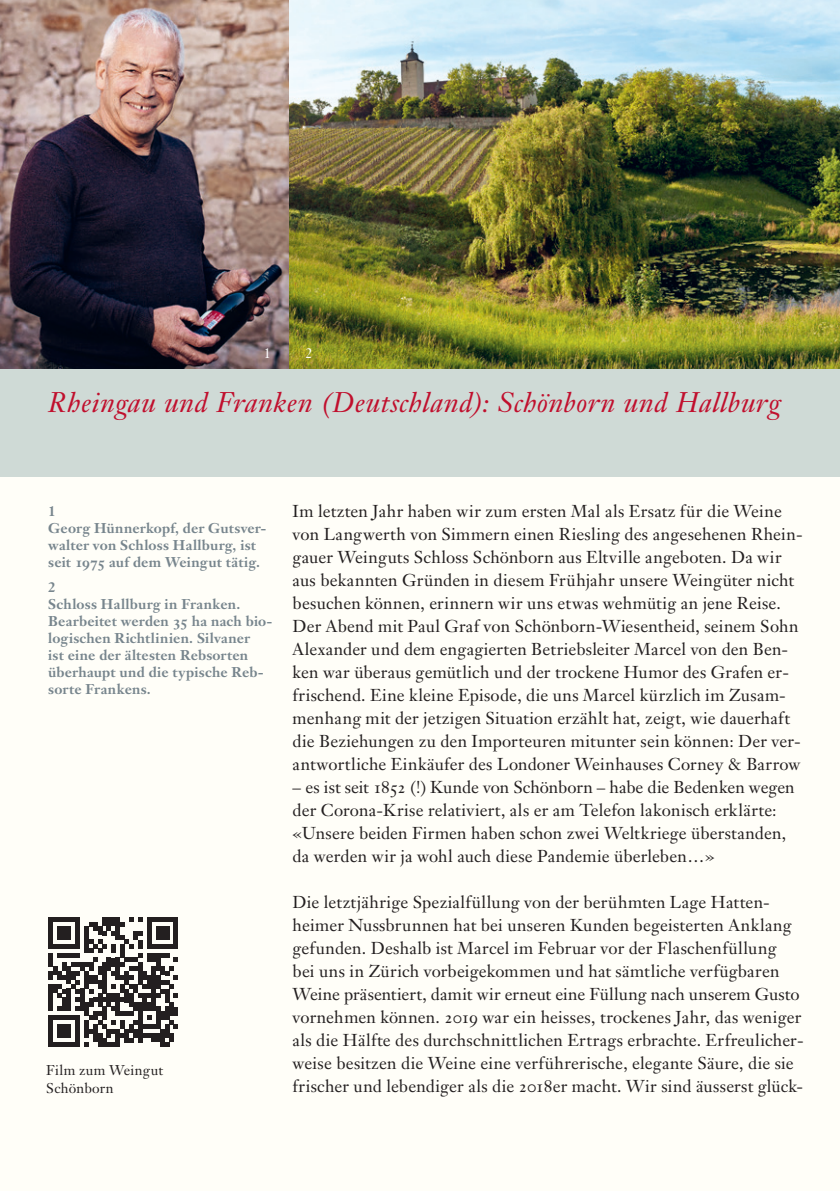
<style>
.page{position:relative;width:840px;height:1191px;background:#fff}
.page>*{position:absolute;margin:0;border:0;box-sizing:border-box;transform-origin:0 0}
.t1{font:italic 28px "Janson Text LT Pro";letter-spacing:.025em;color:#c00f2d}
.t2{font:17px/23px "Janson Text LT Pro";letter-spacing:.01em;color:#231f20}
.t3{font:700 14px/17px "Janson Text LT Pro";letter-spacing:.015em;color:#77858d}
.t4{font:14px/18px "Janson Text LT Pro";letter-spacing:.02em;color:#231f20}
.t5{font:14px "Janson Text LT Pro";color:#fff}
</style>
<div class="page">
<div style="left:0;top:0;width:839px;height:1191px;background:#fffef8"></div>
<img style="left:288px;top:0;width:551px;height:369px">
<img style="left:0;top:0;width:288px;height:369px">
<div style="left:0;top:369px;width:839px;height:107px;background:#cfdad6"></div>
<svg style="left:49px;top:917px;width:129px;height:129px"></svg>
<p class="t5" style="left:264px;top:344px;width:9px">1</p>
<p class="t5" style="left:305px;top:344px;width:9px">2</p>
<h1 class="t1" style="left:48px;top:385px;width:734px">Rheingau und Franken (Deutschland): Schönborn und Hallburg</h1>
<p class="t3" style="left:48px;top:502px;width:219px">1<br>Georg Hünnerkopf, der Gutsver&shy;walter von Schloss Hallburg, ist seit 1975 auf dem Weingut tätig.</p>
<p class="t3" style="left:48px;top:579px;width:226px">2<br>Schloss Hallburg in Franken.<br>Bearbeitet werden 35 ha nach bio&shy;logischen Richtlinien. Silvaner<br>ist eine der ältesten Rebsorten überhaupt und die typische Reb&shy;sorte Frankens.</p>
<p class="t4" style="left:46px;top:1061px;width:118px">Film zum Weingut<br>Schönborn</p>
<p class="t2" style="left:292px;top:499px;width:511px">Im letzten Jahr haben wir zum ersten Mal als Ersatz für die Weine von Langwerth von Simmern einen Riesling des angesehenen Rhein&shy;gauer Weinguts Schloss Schönborn aus Eltville angeboten. Da wir aus bekannten Gründen in diesem Frühjahr unsere Weingüter nicht besuchen können, erinnern wir uns etwas wehmütig an jene Reise.<br>Der Abend mit Paul Graf von Schönborn-Wiesentheid, seinem Sohn Alexander und dem engagierten Betriebsleiter Marcel von den Ben&shy;ken war überaus gemütlich und der trockene Humor des Grafen er&shy;frischend. Eine kleine Episode, die uns Marcel kürzlich im Zusam&shy;menhang mit der jetzigen Situation erzählt hat, zeigt, wie dauerhaft die Beziehungen zu den Importeuren mitunter sein können: Der ver&shy;antwortliche Einkäufer des Londoner Weinhauses Corney &amp; Barrow</p>
<p class="t2" style="left:292px;top:775px;width:503px">– es ist seit 1852 (!) Kunde von Schönborn – habe die Bedenken wegen der Corona-Krise relativiert, als er am Telefon lakonisch erklärte: «Unsere beiden Firmen haben schon zwei Weltkriege überstanden, da werden wir ja wohl auch diese Pandemie überleben…»</p>
<p class="t2" style="left:292px;top:890px;width:512px">Die letztjährige Spezialfüllung von der berühmten Lage Hatten&shy;heimer Nussbrunnen hat bei unseren Kunden begeisterten Anklang gefunden. Deshalb ist Marcel im Februar vor der Flaschenfüllung<br>bei uns in Zürich vorbeigekommen und hat sämtliche verfügbaren Weine präsentiert, damit wir erneut eine Füllung nach unserem Gusto vornehmen können. 2019 war ein heisses, trockenes Jahr, das weniger als die Hälfte des durchschnittlichen Ertrags erbrachte. Erfreulicher&shy;weise besitzen die Weine eine verführerische, elegante Säure, die sie frischer und lebendiger als die 2018er macht. Wir sind äusserst glück-</p>
</div>
